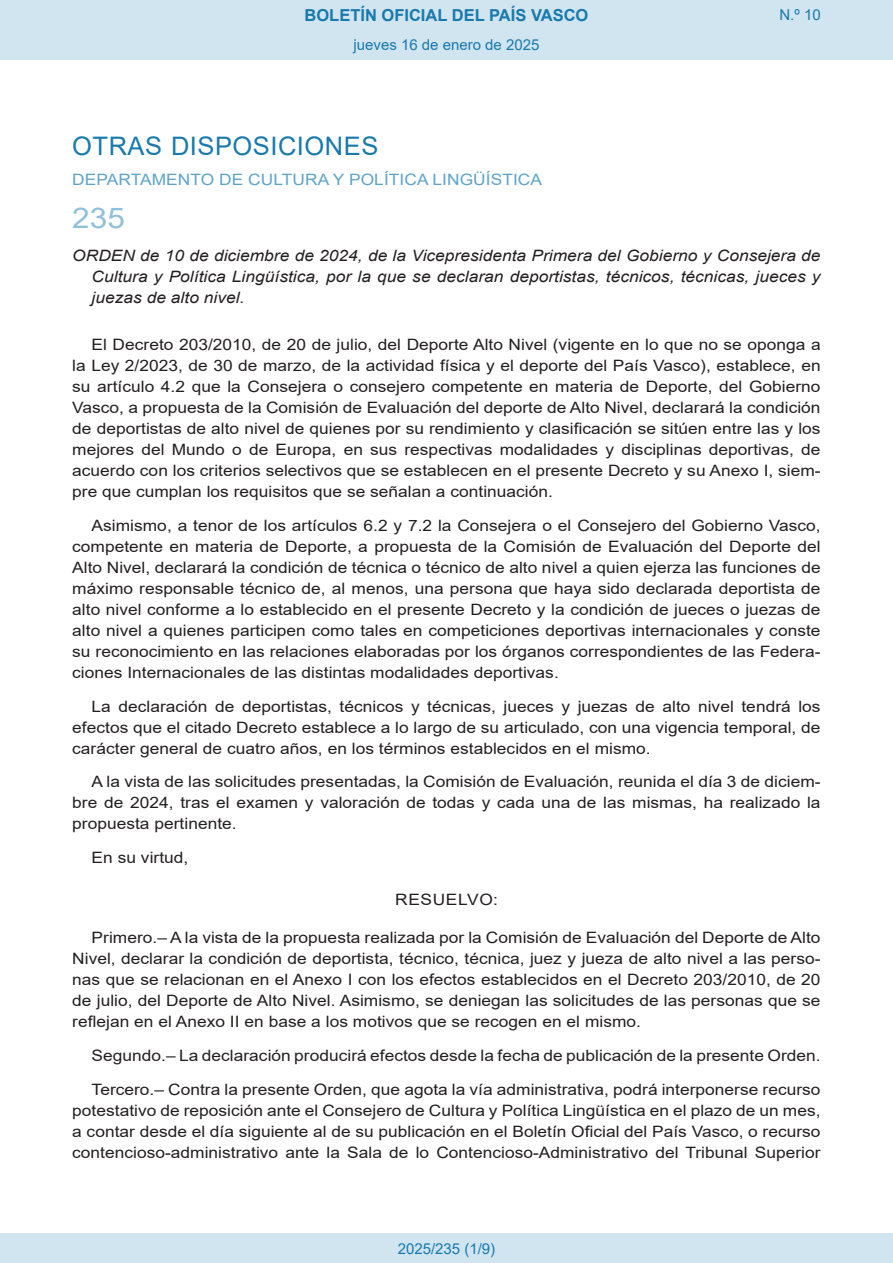
<style>
.page{position:relative;width:893px;height:1263px;background:#fff}
.page>*{position:absolute;margin:0;border:0;box-sizing:border-box;transform-origin:0 0}
.BOPVOrden{font:28.5px "Arial";color:#90c0db;scale:1.11 1}
.BOPVSeccion{font:25.5px "Arial";letter-spacing:.02em;color:#1879ad}
.t1{font:700 16.5px "Arial";color:#1879ad}
.BOPVDetalle{font:15.6px/21px "Arial";color:#231f20;text-align:justify;scale:1.11 1}
.BOPVTitulo{font:italic 15.6px/21px "Arial";color:#231f20;text-align:justify;scale:1.11 1}
.BOPVOrganismo{font:15.6px "Arial";letter-spacing:.005em;color:#5ea4ca;scale:1.11 1}
.BOPVClave{font:15.6px "Arial";letter-spacing:.035em;color:#231f20;scale:1.11 1}
.Paginacion_Centro{font:15px "Arial";color:#1879ad}
</style>
<div class="page">
<div style="left:0;top:0;width:893px;height:60px;background:#d0e5f0"></div>
<div style="left:0;top:1233px;width:893px;height:30px;background:#d0e5f0"></div>
<p class="t1" style="left:305px;top:3px;width:285px">BOLETÍN OFICIAL DEL PAÍS VASCO</p>
<p class="Paginacion_Centro" style="left:353px;top:35px;width:187px">jueves 16 de enero de 2025</p>
<p class="Paginacion_Centro" style="left:779px;top:5px;width:43px">N.º 10</p>
<p class="BOPVSeccion" style="left:72px;top:128px;width:308px">OTRAS DISPOSICIONES</p>
<p class="BOPVOrganismo" style="left:72px;top:169px;width:425px">DEPARTAMENTO DE CULTURA Y POLÍTICA LINGÜÍSTICA</p>
<p class="BOPVOrden" style="left:72px;top:198px;width:49px">235</p>
<p class="BOPVTitulo" style="left:92px;top:246px;width:658px;text-indent:-19px">ORDEN de 10 de diciembre de 2024, de la Vicepresidenta Primera del Gobierno y Consejera de Cultura y Política Lingüística, por la que se declaran deportistas, técnicos, técnicas, jueces y juezas de alto nivel.</p>
<p class="BOPVDetalle" style="left:72px;top:334px;width:676px;text-indent:19px">El Decreto 203/2010, de 20 de julio, del Deporte Alto Nivel (vigente en lo que no se oponga a la Ley 2/2023, de 30 de marzo, de la actividad física y el deporte del País Vasco), establece, en su artículo 4.2 que la Consejera o consejero competente en materia de Deporte, del Gobierno Vasco, a propuesta de la Comisión de Evaluación del deporte de Alto Nivel, declarará la condición de deportistas de alto nivel de quienes por su rendimiento y clasificación se sitúen entre las y los mejores del Mundo o de Europa, en sus respectivas modalidades y disciplinas deportivas, de acuerdo con los criterios selectivos que se establecen en el presente Decreto y su Anexo I, siem&shy;pre que cumplan los requisitos que se señalan a continuación.</p>
<p class="BOPVDetalle" style="left:72px;top:515px;width:676px;text-indent:19px">Asimismo, a tenor de los artículos 6.2 y 7.2 la Consejera o el Consejero del Gobierno Vasco, competente en materia de Deporte, a propuesta de la Comisión de Evaluación del Deporte del Alto Nivel, declarará la condición de técnica o técnico de alto nivel a quien ejerza las funciones de máximo responsable técnico de, al menos, una persona que haya sido declarada deportista de alto nivel conforme a lo establecido en el presente Decreto y la condición de jueces o juezas de alto nivel a quienes participen como tales en competiciones deportivas internacionales y conste su reconocimiento en las relaciones elaboradas por los órganos correspondientes de las Federa&shy;ciones Internacionales de las distintas modalidades deportivas.</p>
<p class="BOPVDetalle" style="left:72px;top:695px;width:676px;text-indent:19px">La declaración de deportistas, técnicos y técnicas, jueces y juezas de alto nivel tendrá los efectos que el citado Decreto establece a lo largo de su articulado, con una vigencia temporal, de carácter general de cuatro años, en los términos establecidos en el mismo.</p>
<p class="BOPVDetalle" style="left:72px;top:771px;width:676px;text-indent:19px">A la vista de las solicitudes presentadas, la Comisión de Evaluación, reunida el día 3 de diciem&shy;bre de 2024, tras el examen y valoración de todas y cada una de las mismas, ha realizado la propuesta pertinente.</p>
<p class="BOPVDetalle" style="left:92px;top:847px;width:89px">En su virtud,</p>
<p class="BOPVClave" style="left:395px;top:889px;width:94px">RESUELVO:</p>
<p class="BOPVDetalle" style="left:72px;top:927px;width:676px;text-indent:19px">Primero.– A la vista de la propuesta realizada por la Comisión de Evaluación del Deporte de Alto Nivel, declarar la condición de deportista, técnico, técnica, juez y jueza de alto nivel a las perso&shy;nas que se relacionan en el Anexo I con los efectos establecidos en el Decreto 203/2010, de 20 de julio, del Deporte de Alto Nivel. Asimismo, se deniegan las solicitudes de las personas que se reflejan en el Anexo II en base a los motivos que se recogen en el mismo.</p>
<p class="BOPVDetalle" style="left:92px;top:1045px;width:658px">Segundo.– La declaración producirá efectos desde la fecha de publicación de la presente Orden.</p>
<p class="BOPVDetalle" style="left:72px;top:1079px;width:676px;text-indent:19px">Tercero.– Contra la presente Orden, que agota la vía administrativa, podrá interponerse recurso potestativo de reposición ante el Consejero de Cultura y Política Lingüística en el plazo de un mes, a contar desde el día siguiente al de su publicación en el Boletín Oficial del País Vasco, o recurso contencioso-administrativo ante la Sala de lo Contencioso-Administrativo del Tribunal Superior</p>
<p class="Paginacion_Centro" style="left:398px;top:1238px;width:99px">2025/235 (1/9)</p>
</div>
